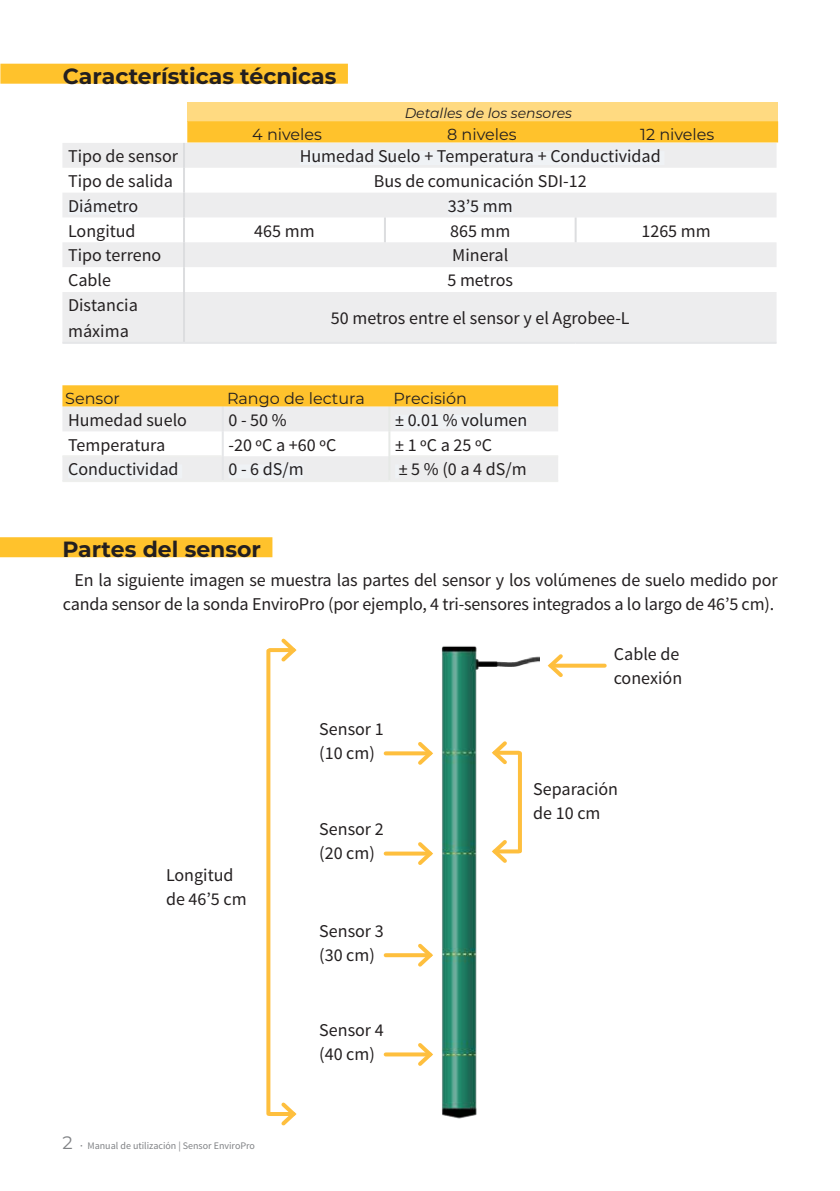
<style>
.page{position:relative;width:840px;height:1191px;background:#fff}
.page>*{position:absolute;margin:0;border:0;box-sizing:border-box;transform-origin:0 0}
.t1{font:700 22px "Montserrat";color:#231f20}
.t2{font:18px/24px "Source Sans Pro";color:#231f20}
.t3{font:16px "Montserrat";color:#231f20}
.t4{font:italic 14px "Montserrat";color:#231f20}
.t5{font:10px "Source Sans Pro";color:#808285}
.s1{font-family:"Montserrat";font-size:18px}
.s2{font-weight:600}
</style>
<div class="page">
<div style="left:0;top:537px;width:272px;height:20px;background:#ffc22c"></div>
<div style="left:0;top:64px;width:348px;height:20px;background:#ffc22c"></div>
<img style="left:441px;top:646px;width:98px;height:473px">
<svg style="left:385px;top:1052px;width:29px;height:4px"></svg>
<svg style="left:414px;top:1043px;width:19px;height:23px"></svg>
<svg style="left:385px;top:953px;width:29px;height:4px"></svg>
<svg style="left:414px;top:943px;width:19px;height:24px"></svg>
<svg style="left:385px;top:851px;width:29px;height:4px"></svg>
<svg style="left:414px;top:842px;width:19px;height:23px"></svg>
<svg style="left:385px;top:751px;width:29px;height:4px"></svg>
<svg style="left:414px;top:742px;width:19px;height:23px"></svg>
<svg style="left:566px;top:663px;width:38px;height:4px"></svg>
<svg style="left:547px;top:654px;width:19px;height:23px"></svg>
<svg style="left:266px;top:651px;width:4px;height:462px;background:#fec551"></svg>
<svg style="left:269px;top:648px;width:8px;height:4px"></svg>
<svg style="left:277px;top:638px;width:20px;height:24px"></svg>
<hr style="left:269px;top:1112px;width:24px;height:4px;background:#febf3e">
<svg style="left:281px;top:1102px;width:16px;height:24px"></svg>
<svg style="left:517px;top:753px;width:4px;height:98px"></svg>
<svg style="left:510px;top:750px;width:8px;height:4px"></svg>
<svg style="left:488px;top:737px;width:22px;height:31px"></svg>
<svg style="left:510px;top:849px;width:8px;height:4px"></svg>
<svg style="left:488px;top:836px;width:22px;height:30px"></svg>
<svg style="left:62px;top:143px;width:714px;height:199px;fill:#ededee"></svg>
<hr style="left:183px;top:143px;width:2px;height:25px;background:#dcdddf">
<hr style="left:183px;top:168px;width:2px;height:25px;background:#dcdddf">
<hr style="left:183px;top:193px;width:2px;height:24px;background:#dcdddf">
<hr style="left:183px;top:217px;width:2px;height:25px;background:#dcdddf">
<hr style="left:384px;top:217px;width:2px;height:25px;background:#dcdddf">
<hr style="left:574px;top:217px;width:2px;height:25px;background:#dcdddf">
<hr style="left:183px;top:242px;width:2px;height:25px;background:#dcdddf">
<hr style="left:183px;top:267px;width:2px;height:25px;background:#dcdddf">
<hr style="left:183px;top:292px;width:2px;height:50px;background:#dcdddf">
<hr style="left:62px;top:342px;width:122px;height:2px;background:#e5e6e8">
<hr style="left:184px;top:342px;width:201px;height:2px;background:#e5e6e8">
<hr style="left:385px;top:342px;width:190px;height:2px;background:#e5e6e8">
<hr style="left:575px;top:342px;width:201px;height:2px;background:#e5e6e8">
<div style="left:299px;top:151px;width:365px;height:14px;background:#eff2f5"></div>
<div style="left:68px;top:201px;width:70px;height:14px;background:#eff2f5"></div>
<div style="left:447px;top:201px;width:65px;height:14px;background:#eff2f5"></div>
<div style="left:187px;top:102px;width:590px;height:19px;background:#ffda81"></div>
<div style="left:187px;top:121px;width:590px;height:21px;background:#ffc22c"></div>
<hr style="left:62px;top:480px;width:161px;height:2px;background:#eeefed">
<hr style="left:223px;top:480px;width:166px;height:2px;background:#eeefed">
<hr style="left:389px;top:480px;width:169px;height:2px;background:#eeefed">
<svg style="left:62px;top:385px;width:496px;height:95px"></svg>
<p class="t1" style="left:63px;top:60px;width:275px">Características técnicas</p>
<p class="t4" style="left:404px;top:104px;width:169px">Detalles de los sensores</p>
<p class="t3" style="left:252px;top:123px;width:71px">4 niveles</p>
<p class="t3" style="left:447px;top:123px;width:71px">8 niveles</p>
<p class="t3" style="left:640px;top:123px;width:76px">12 niveles</p>
<p class="t2" style="left:68px;top:144px;width:111px">Tipo de sensor</p>
<p class="t2" style="left:299px;top:144px;width:362px">Humedad Suelo + Temperatura + Conductividad</p>
<p class="t2" style="left:68px;top:169px;width:106px">Tipo de salida</p>
<p class="t2" style="left:373px;top:169px;width:214px">Bus de comunicación SDI-12</p>
<p class="t2" style="left:68px;top:194px;width:72px">Diámetro</p>
<p class="t2" style="left:447px;top:194px;width:66px">33’5 mm</p>
<p class="t2" style="left:68px;top:219px;width:69px">Longitud</p>
<p class="t2" style="left:254px;top:219px;width:62px">465 mm</p>
<p class="t2" style="left:450px;top:219px;width:62px">865 mm</p>
<p class="t2" style="left:641px;top:219px;width:71px">1265 mm</p>
<p class="t2" style="left:68px;top:244px;width:95px">Tipo terreno</p>
<p class="t2" style="left:452px;top:244px;width:57px">Mineral</p>
<p class="t2" style="left:68px;top:269px;width:45px">Cable</p>
<p class="t2" style="left:447px;top:269px;width:67px">5 metros</p>
<p class="t2" style="left:68px;top:292px;width:71px;line-height:26px">Distancia máxima</p>
<p class="t2" style="left:330px;top:306px;width:300px">50 metros entre el sensor y el Agrobee-L</p>
<p class="t3" style="left:65px;top:387px;width:56px">Sensor</p>
<p class="t3" style="left:227px;top:387px;width:139px">Rango de lectura</p>
<p class="t3" style="left:393px;top:387px;width:75px">Precisión</p>
<p class="t2" style="left:68px;top:408px;width:120px">Humedad suelo</p>
<p class="t2" style="left:228px;top:408px;width:60px">0 - 50 %</p>
<p class="t2" style="left:395px;top:408px;width:134px">± 0.01 % volumen</p>
<p class="t2" style="left:68px;top:433px;width:99px">Temperatura</p>
<p class="t2" style="left:228px;top:433px;width:109px">-20 ºC a +60 ºC</p>
<p class="t2" style="left:395px;top:433px;width:98px">± 1 ºC a 25 ºC</p>
<p class="t2" style="left:68px;top:458px;width:112px">Conductividad</p>
<p class="t2" style="left:228px;top:458px;width:77px">0 - 6 dS/m</p>
<p class="t2" style="left:398px;top:458px;width:129px">± 5 % (0 a 4 dS/m</p>
<p class="t1" style="left:62px;top:533px;width:200px">Partes del sensor</p>
<p class="t2" style="left:63px;top:568px;width:715px;text-align:right">En la siguiente imagen se muestra las partes del sensor y los volúmenes de suelo medido por canda sensor de la sonda EnviroPro (por ejemplo, 4 tri-sensores integrados a lo largo de 46’5 cm).</p>
<p class="t2" style="left:166px;top:863px;width:82px">Longitud de 46’5 cm</p>
<p class="t5" style="left:62px;top:1139px;width:194px"><span class="s1">2</span> <span class="s2">·</span> Manual de utilización | Sensor EnviroPro</p>
<p class="t2" style="left:319px;top:717px;width:66px">Sensor 1 (10 cm)</p>
<p class="t2" style="left:319px;top:817px;width:66px">Sensor 2 (20 cm)</p>
<p class="t2" style="left:319px;top:919px;width:66px">Sensor 3 (30 cm)</p>
<p class="t2" style="left:319px;top:1018px;width:66px">Sensor 4 (40 cm)</p>
<p class="t2" style="left:613px;top:642px;width:70px">Cable de conexión</p>
<p class="t2" style="left:533px;top:777px;width:86px">Separación de 10 cm</p>
</div>
